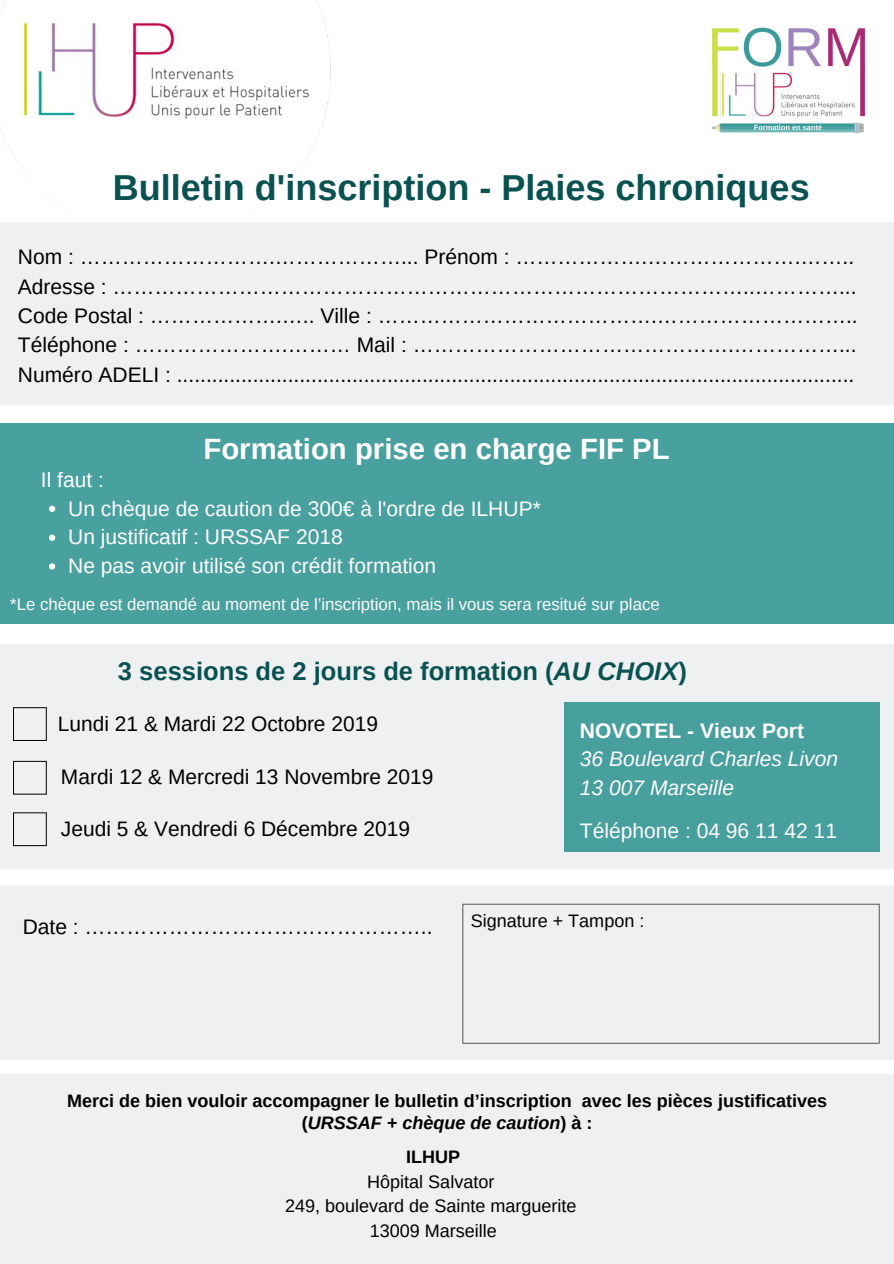
<style>
.page{position:relative;width:894px;height:1264px;background:#fff}
.page>*{position:absolute;margin:0;border:0;box-sizing:border-box;transform-origin:0 0}
.t1{font:700 36px "Arimo";color:#095251}
.t2{font:700 29.4px "Arimo";color:#fff}
.t3{font:700 25.5px "Arimo";color:#095251}
.t4{font:21px/29.2px "Arimo";color:#000}
.t5{font:21px/28.8px "Arimo";color:#fff}
.t6{font:italic 21px/28.8px "Arimo";color:#fff}
.t7{font:700 21px "Arimo";color:#fff}
.t8{font:700 18px/21.5px "Arimo";color:#000;text-align:center}
.t9{font:18px/24.9px "Arimo";color:#000;text-align:center}
.t10{font:16.8px "Arimo";color:#fff}
.s1{font-style:italic}
</style>
<div class="page">
<div style="left:0;top:1074px;width:893px;height:189px;background:#eef0f2"></div>
<div style="left:0;top:885px;width:893px;height:174px;background:#eef0f2"></div>
<div style="left:462px;top:903px;width:417px;height:140px;background:#eef0f2"></div>
<div style="left:0;top:423px;width:893px;height:200px;background:#48a09f"></div>
<img style="left:0;top:0;width:331px;height:221px">
<div style="left:0;top:222px;width:893px;height:182px;background:#eef0f2"></div>
<div style="left:0;top:645px;width:893px;height:224px;background:#eef0f2"></div>
<svg style="left:13px;top:812px;width:34px;height:34px"></svg>
<svg style="left:13px;top:707px;width:34px;height:34px"></svg>
<svg style="left:13px;top:761px;width:34px;height:33px"></svg>
<svg style="left:49px;top:505px;width:6px;height:7px"></svg>
<svg style="left:49px;top:534px;width:6px;height:7px"></svg>
<svg style="left:49px;top:563px;width:6px;height:6px"></svg>
<img style="left:712px;top:27px;width:153px;height:107px">
<div style="left:564px;top:702px;width:315px;height:150px;background:#479f9e"></div>
<h1 class="t1" style="left:113px;top:168px;width:698px">Bulletin d'inscription - Plaies chroniques</h1>
<p class="t4" style="left:18px;top:242px;width:841px">Nom : ……………………….………………... Prénom : ……………….………………….……..<br>Adresse : ………………………………………………………………………………..…………...<br>Code Postal : ……………….….. Ville : ………………………………….………………………..<br>Téléphone : ………………….……… Mail : ……………………………………….……………...<br>Numéro ADELI : ....................................................................................................................</p>
<h2 class="t2" style="left:203px;top:432px;width:467px">Formation prise en charge FIF PL</h2>
<p class="t5" style="left:68px;top:465px;width:474px;text-indent:-27px">Il faut :<br>Un chèque de caution de 300€ à l'ordre de ILHUP*<br>Un justificatif : URSSAF 2018<br>Ne pas avoir utilisé son crédit formation</p>
<p class="t10" style="left:10px;top:595px;width:650px">*Le chèque est demandé au moment de l’inscription, mais il vous sera resitué sur place</p>
<p class="t3" style="left:118px;top:656px;width:570px">3 sessions de 2 jours de formation (<span class="s1">AU CHOIX</span>)</p>
<p class="t4" style="left:58px;top:708px;width:321px">Lundi 21 &amp; Mardi 22 Octobre 2019</p>
<p class="t4" style="left:61px;top:762px;width:374px">Mardi 12 &amp; Mercredi 13 Novembre 2019</p>
<p class="t4" style="left:61px;top:814px;width:350px">Jeudi 5 &amp; Vendredi 6 Décembre 2019</p>
<p class="t7" style="left:579px;top:718px;width:226px">NOVOTEL - Vieux Port</p>
<p class="t6" style="left:579px;top:744px;width:260px">36 Boulevard Charles Livon<br>13 007 Marseille</p>
<p class="t5" style="left:579px;top:816px;width:258px">Téléphone : 04 96 11 42 11</p>
<p class="t4" style="left:23px;top:912px;width:411px">Date : …………………………………………..</p>
<p class="t9" style="left:470px;top:908px;width:175px">Signature + Tampon :</p>
<p class="t8" style="left:67px;top:1090px;width:761px">Merci de bien vouloir accompagner le bulletin d’inscription avec les pièces justificatives (<span class="s1">URSSAF + chèque de caution</span>) à :</p>
<p class="t8" style="left:406px;top:1145px;width:55px">ILHUP</p>
<p class="t9" style="left:285px;top:1168px;width:293px">Hôpital Salvator<br>249, boulevard de Sainte marguerite<br>13009 Marseille</p>
</div>
